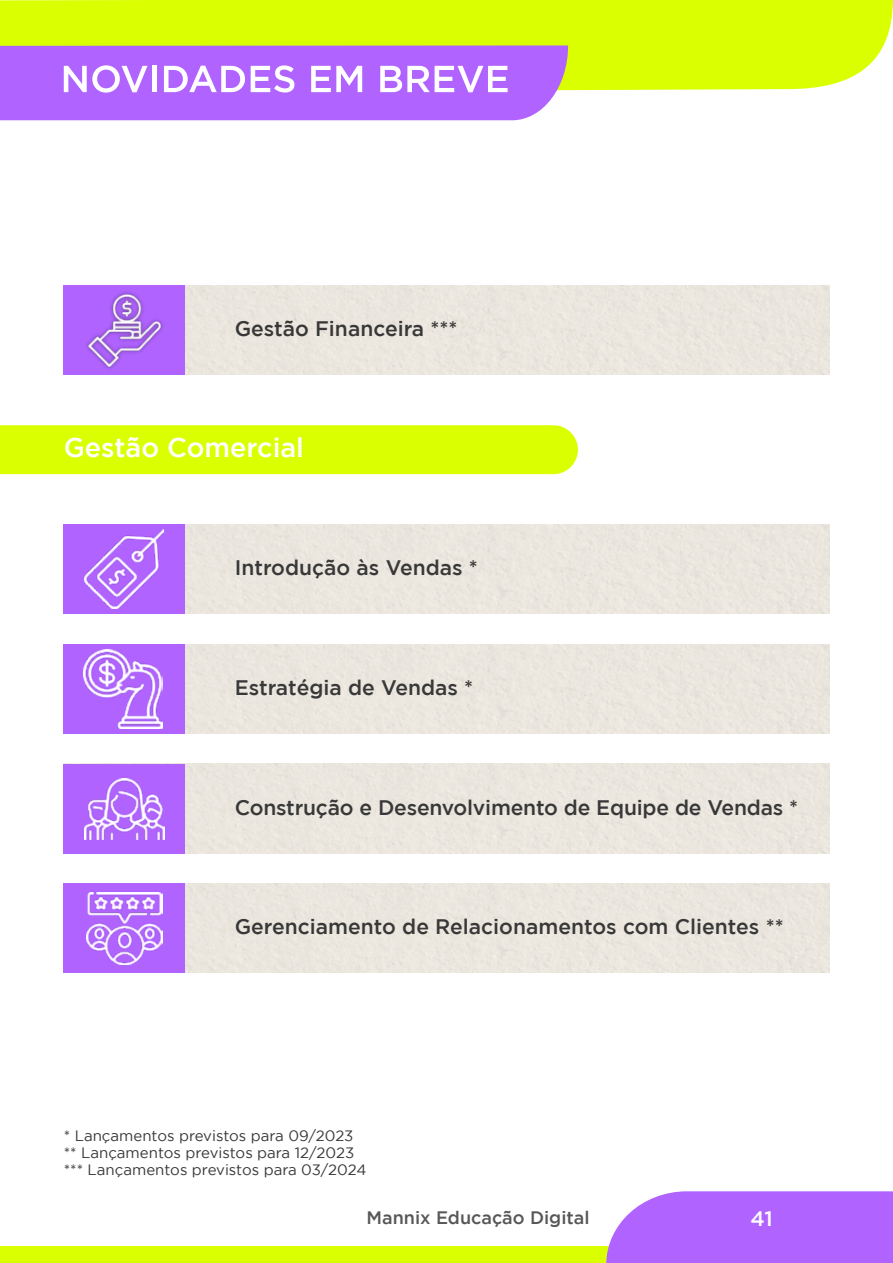
<style>
.page{position:relative;width:893px;height:1263px;background:#fff}
.page>*{position:absolute;margin:0;border:0;box-sizing:border-box;transform-origin:0 0}
.t1{font:500 27px "Gotham";color:#fff}
.t2{font:500 21px "Gotham";color:#383838}
.t3{font:500 21px "Gotham";color:#fff}
.t4{font:500 18px "Gotham";color:#585758}
.t5{font:15px/17.2px "Gotham";color:#383838}
</style>
<div class="page">
<svg style="left:568px;top:0;width:325px;height:91px;background:#dbfe11"></svg>
<div style="left:0;top:1247px;width:749px;height:16px;background:#d9ff00"></div>
<svg style="left:606px;top:1191px;width:287px;height:72px;background:#b56dfe"></svg>
<svg style="left:0;top:0;width:568px;height:120px;background:#c6ab9d"></svg>
<div style="left:64px;top:285px;width:765px;height:90px;background:#ebe6df"></div>
<div style="left:64px;top:286px;width:121px;height:89px;background:#b063ff"></div>
<img style="left:87px;top:292px;width:76px;height:77px">
<div style="left:0;top:425px;width:578px;height:49px;background:#d9ff00"></div>
<div style="left:64px;top:525px;width:121px;height:89px;background:#b063ff"></div>
<img style="left:85px;top:530px;width:79px;height:79px">
<div style="left:64px;top:644px;width:121px;height:89px;background:#b063ff"></div>
<img style="left:84px;top:650px;width:78px;height:78px">
<div style="left:64px;top:764px;width:121px;height:89px;background:#b063ff"></div>
<img style="left:84px;top:778px;width:80px;height:61px">
<div style="left:64px;top:883px;width:765px;height:90px;background:#ebe6df"></div>
<div style="left:64px;top:884px;width:121px;height:89px;background:#b063ff"></div>
<img style="left:86px;top:892px;width:76px;height:72px">
<p class="t2" style="left:235px;top:316px;width:224px">Gestão Financeira ***</p>
<p class="t1" style="left:64px;top:432px;width:242px">Gestão Comercial</p>
<p class="t2" style="left:235px;top:556px;width:245px">Introdução às Vendas *</p>
<p class="t2" style="left:235px;top:676px;width:240px">Estratégia de Vendas *</p>
<p class="t2" style="left:235px;top:795px;width:565px">Construção e Desenvolvimento de Equipe de Vendas *</p>
<p class="t2" style="left:235px;top:914px;width:551px">Gerenciamento de Relacionamentos com Clientes **</p>
<p class="t5" style="left:64px;top:1127px;width:304px">* Lançamentos previstos para 09/2023 ** Lançamentos previstos para 12/2023 *** Lançamentos previstos para 03/2024</p>
<p class="t4" style="left:367px;top:1207px;width:225px">Mannix Educação Digital</p>
<p class="t3" style="left:750px;top:1207px;width:24px">41</p>
</div>
